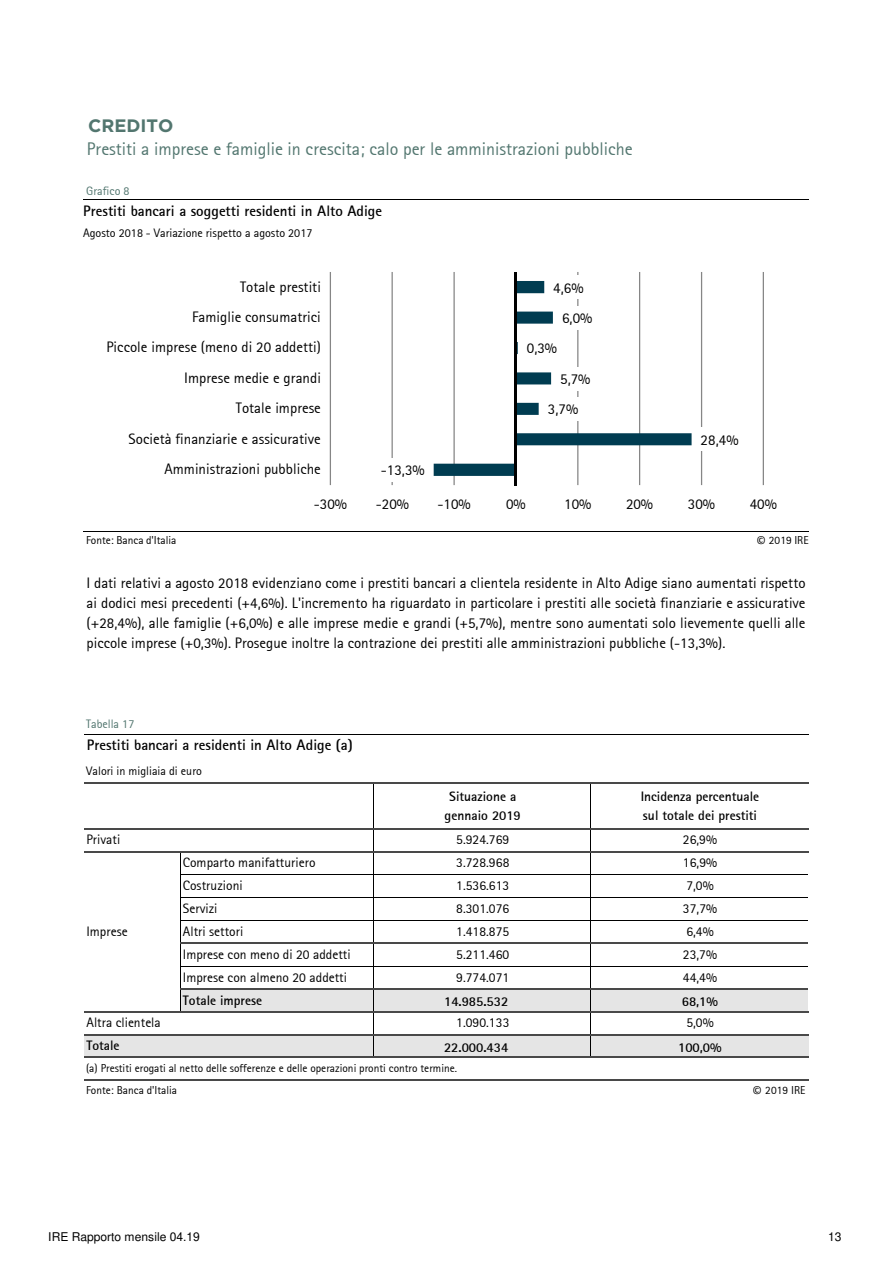
<style>
.page{position:relative;width:893px;height:1263px;background:#fff}
.page>*{position:absolute;margin:0;border:0;box-sizing:border-box;transform-origin:0 0}
.t1{font:18px "Rotis Sans Serif";color:#52766f}
.t2{font:700 18px "Gotham";color:#52766f}
.t3{font:15px/20.1px "Rotis Sans Serif";color:#000;text-align:justify}
.t4{font:700 15px "Rotis Sans Serif";color:#000}
.t5{font:13.5px/22.8px "Rotis Sans Serif";letter-spacing:.005em;color:#000}
.t6{font:700 13.5px "Rotis Sans Serif";letter-spacing:-.005em;color:#000}
.t7{font:12px "Rotis Sans Serif";color:#000}
.t8{font:12px "Helvetica";letter-spacing:-.005em;color:#000}
.t9{font:12px "Rotis Sans Serif";color:#52766f}
.t10{font:11.4px "Rotis Sans Serif";color:#000}
.s1{font-family:"Calibri"}
</style>
<div class="page">
<div style="left:180px;top:989px;width:628px;height:23px;background:#e5e5e5"></div>
<div style="left:84px;top:1035px;width:724px;height:23px;background:#e5e5e5"></div>
<hr style="left:373px;top:784px;width:1px;height:44px;background:#000">
<hr style="left:590px;top:784px;width:1px;height:44px;background:#000">
<svg style="left:373px;top:830px;width:1px;height:21px"></svg>
<svg style="left:590px;top:830px;width:1px;height:21px"></svg>
<hr style="left:180px;top:852px;width:1px;height:90px;background:#000">
<hr style="left:373px;top:852px;width:1px;height:90px;background:#000">
<hr style="left:590px;top:852px;width:1px;height:90px;background:#000">
<hr style="left:180px;top:944px;width:1px;height:44px;background:#000">
<hr style="left:373px;top:944px;width:1px;height:44px;background:#000">
<hr style="left:590px;top:944px;width:1px;height:44px;background:#000">
<svg style="left:373px;top:990px;width:1px;height:67px"></svg>
<svg style="left:590px;top:990px;width:1px;height:67px"></svg>
<svg style="left:180px;top:990px;width:1px;height:21px"></svg>
<hr style="left:84px;top:734px;width:724px;height:1px;background:#000">
<hr style="left:84px;top:782px;width:724px;height:2px;background:#494949">
<hr style="left:84px;top:828px;width:724px;height:2px;background:#494949">
<hr style="left:84px;top:851px;width:724px;height:1px;background:#494949">
<hr style="left:181px;top:875px;width:627px;height:1px;background:#000">
<hr style="left:181px;top:897px;width:627px;height:1px;background:#000">
<hr style="left:181px;top:920px;width:627px;height:1px;background:#000">
<hr style="left:180px;top:942px;width:628px;height:2px;background:#494949">
<hr style="left:181px;top:966px;width:627px;height:1px;background:#000">
<hr style="left:180px;top:988px;width:628px;height:2px;background:#494949">
<hr style="left:84px;top:1011px;width:724px;height:1px;background:#494949">
<hr style="left:84px;top:1034px;width:724px;height:1px;background:#494949">
<hr style="left:84px;top:1057px;width:724px;height:1px;background:#494949">
<hr style="left:84px;top:1080px;width:724px;height:1px;background:#494949">
<hr style="left:330px;top:272px;width:1px;height:213px;background:#868686">
<hr style="left:391px;top:272px;width:2px;height:213px;background:#868686">
<hr style="left:453px;top:272px;width:1px;height:213px;background:#868686">
<hr style="left:577px;top:272px;width:1px;height:213px;background:#868686">
<hr style="left:639px;top:272px;width:1px;height:213px;background:#868686">
<hr style="left:701px;top:272px;width:1px;height:213px;background:#868686">
<hr style="left:762px;top:272px;width:2px;height:213px;background:#868686">
<svg style="left:433px;top:281px;width:258px;height:195px"></svg>
<hr style="left:514px;top:272px;width:3px;height:213px;background:#000">
<div style="left:376px;top:458px;width:53px;height:23px;background:#fff"></div>
<div style="left:696px;top:428px;width:46px;height:23px;background:#fff"></div>
<div style="left:543px;top:397px;width:39px;height:24px;background:#fff"></div>
<div style="left:555px;top:367px;width:40px;height:23px;background:#fff"></div>
<div style="left:522px;top:336px;width:39px;height:24px;background:#fff"></div>
<div style="left:557px;top:306px;width:40px;height:23px;background:#fff"></div>
<div style="left:549px;top:276px;width:39px;height:23px;background:#fff"></div>
<hr style="left:83px;top:199px;width:725px;height:1px;background:#000">
<hr style="left:83px;top:531px;width:725px;height:1px;background:#000">
<p class="t2" style="left:88px;top:118px;width:87px">CREDITO</p>
<p class="t1" style="left:87px;top:141px;width:547px">Prestiti a imprese e famiglie in crescita; calo per le amministrazioni pubbliche</p>
<p class="t9" style="left:86px;top:186px;width:45px">Grafico 8</p>
<p class="t4" style="left:83px;top:204px;width:300px">Prestiti bancari a soggetti residenti in Alto Adige</p>
<p class="t7" style="left:83px;top:228px;width:231px">Agosto 2018 - Variazione rispetto a agosto 2017</p>
<p class="t3" style="left:240px;top:277px;width:82px">Totale prestiti</p>
<p class="t3" style="left:553px;top:278px;width:32px">4,6%</p>
<p class="t3" style="left:192px;top:308px;width:130px">Famiglie consumatrici</p>
<p class="t3" style="left:562px;top:309px;width:32px">6,0%</p>
<p class="t3" style="left:106px;top:338px;width:216px">Piccole imprese (meno di 20 addetti)</p>
<p class="t3" style="left:526px;top:339px;width:32px">0,3%</p>
<p class="t3" style="left:184px;top:369px;width:138px">Imprese medie e grandi</p>
<p class="t3" style="left:560px;top:370px;width:32px">5,7%</p>
<p class="t3" style="left:236px;top:399px;width:86px">Totale imprese</p>
<p class="t3" style="left:548px;top:400px;width:32px">3,7%</p>
<p class="t3" style="left:129px;top:430px;width:194px">Società finanziarie e assicurative</p>
<p class="t3" style="left:700px;top:431px;width:39px">28,4%</p>
<p class="t3" style="left:164px;top:460px;width:158px">Amministrazioni pubbliche</p>
<p class="t3" style="left:381px;top:461px;width:46px">-13,3%</p>
<p class="t10" style="left:86px;top:535px;width:92px">Fonte: Banca d'Italia</p>
<p class="t3" style="left:314px;top:495px;width:35px">-30%</p>
<p class="t3" style="left:375px;top:495px;width:35px">-20%</p>
<p class="t3" style="left:437px;top:495px;width:35px">-10%</p>
<p class="t3" style="left:506px;top:495px;width:21px">0%</p>
<p class="t3" style="left:564px;top:495px;width:29px">10%</p>
<p class="t3" style="left:626px;top:495px;width:29px">20%</p>
<p class="t3" style="left:688px;top:495px;width:29px">30%</p>
<p class="t3" style="left:749px;top:495px;width:29px">40%</p>
<p class="t10" style="left:756px;top:535px;width:54px"><span class="s1">©</span> 2019 IRE</p>
<p class="t3" style="left:87px;top:574px;width:720px">I dati relativi a agosto 2018 evidenziano come i prestiti bancari a clientela residente in Alto Adige siano aumentati rispetto ai dodici mesi precedenti (+4,6%). L'incremento ha riguardato in particolare i prestiti alle società finanziarie e assicurative (+28,4%), alle famiglie (+6,0%) e alle imprese medie e grandi (+5,7%), mentre sono aumentati solo lievemente quelli alle piccole imprese (+0,3%). Prosegue inoltre la contrazione dei prestiti alle amministrazioni pubbliche (-13,3%).</p>
<p class="t9" style="left:86px;top:718px;width:50px">Tabella 17</p>
<p class="t4" style="left:87px;top:738px;width:267px">Prestiti bancari a residenti in Alto Adige (a)</p>
<p class="t7" style="left:86px;top:766px;width:117px">Valori in migliaia di euro</p>
<p class="t6" style="left:449px;top:790px;width:68px">Situazione a</p>
<p class="t6" style="left:640px;top:790px;width:120px">Incidenza percentuale</p>
<p class="t5" style="left:86px;top:829px;width:35px">Privati</p>
<p class="t5" style="left:183px;top:852px;width:134px">Comparto manifatturiero</p>
<p class="t5" style="left:183px;top:875px;width:61px">Costruzioni</p>
<p class="t6" style="left:444px;top:809px;width:78px">gennaio 2019</p>
<p class="t5" style="left:456px;top:829px;width:55px">5.924.769</p>
<p class="t5" style="left:456px;top:852px;width:55px">3.728.968</p>
<p class="t5" style="left:456px;top:875px;width:55px">1.536.613</p>
<p class="t6" style="left:643px;top:809px;width:116px">sul totale dei prestiti</p>
<p class="t5" style="left:683px;top:829px;width:36px">26,9%</p>
<p class="t5" style="left:686px;top:875px;width:29px">7,0%</p>
<p class="t5" style="left:683px;top:852px;width:36px">16,9%</p>
<p class="t5" style="left:183px;top:898px;width:62px">Servizi<br>Altri settori</p>
<p class="t5" style="left:456px;top:898px;width:55px">8.301.076</p>
<p class="t5" style="left:86px;top:921px;width:43px">Imprese</p>
<p class="t5" style="left:456px;top:921px;width:55px">1.418.875</p>
<p class="t5" style="left:683px;top:898px;width:36px">37,7%</p>
<p class="t5" style="left:686px;top:921px;width:29px">6,4%</p>
<p class="t5" style="left:183px;top:943px;width:169px">Imprese con meno di 20 addetti</p>
<p class="t5" style="left:456px;top:943px;width:55px">5.211.460</p>
<p class="t5" style="left:683px;top:943px;width:36px">23,7%</p>
<p class="t5" style="left:183px;top:966px;width:165px">Imprese con almeno 20 addetti</p>
<p class="t5" style="left:456px;top:966px;width:55px">9.774.071</p>
<p class="t5" style="left:683px;top:966px;width:36px">44,4%</p>
<p class="t5" style="left:86px;top:1012px;width:76px">Altra clientela</p>
<p class="t6" style="left:183px;top:995px;width:81px">Totale imprese</p>
<p class="t6" style="left:444px;top:996px;width:66px">14.985.532</p>
<p class="t5" style="left:456px;top:1012px;width:55px">1.090.133</p>
<p class="t6" style="left:681px;top:996px;width:38px">68,1%</p>
<p class="t5" style="left:686px;top:1012px;width:29px">5,0%</p>
<p class="t6" style="left:86px;top:1040px;width:35px">Totale</p>
<p class="t6" style="left:444px;top:1042px;width:66px">22.000.434</p>
<p class="t6" style="left:678px;top:1042px;width:45px">100,0%</p>
<p class="t10" style="left:86px;top:1063px;width:372px">(a) Prestiti erogati al netto delle sofferenze e delle operazioni pronti contro termine.</p>
<p class="t10" style="left:86px;top:1085px;width:92px">Fonte: Banca d'Italia</p>
<p class="t10" style="left:752px;top:1086px;width:54px"><span class="s1">©</span> 2019 IRE</p>
<p class="t8" style="left:48px;top:1232px;width:153px">IRE Rapporto mensile 04.19</p>
<p class="t8" style="left:828px;top:1232px;width:15px">13</p>
</div>
